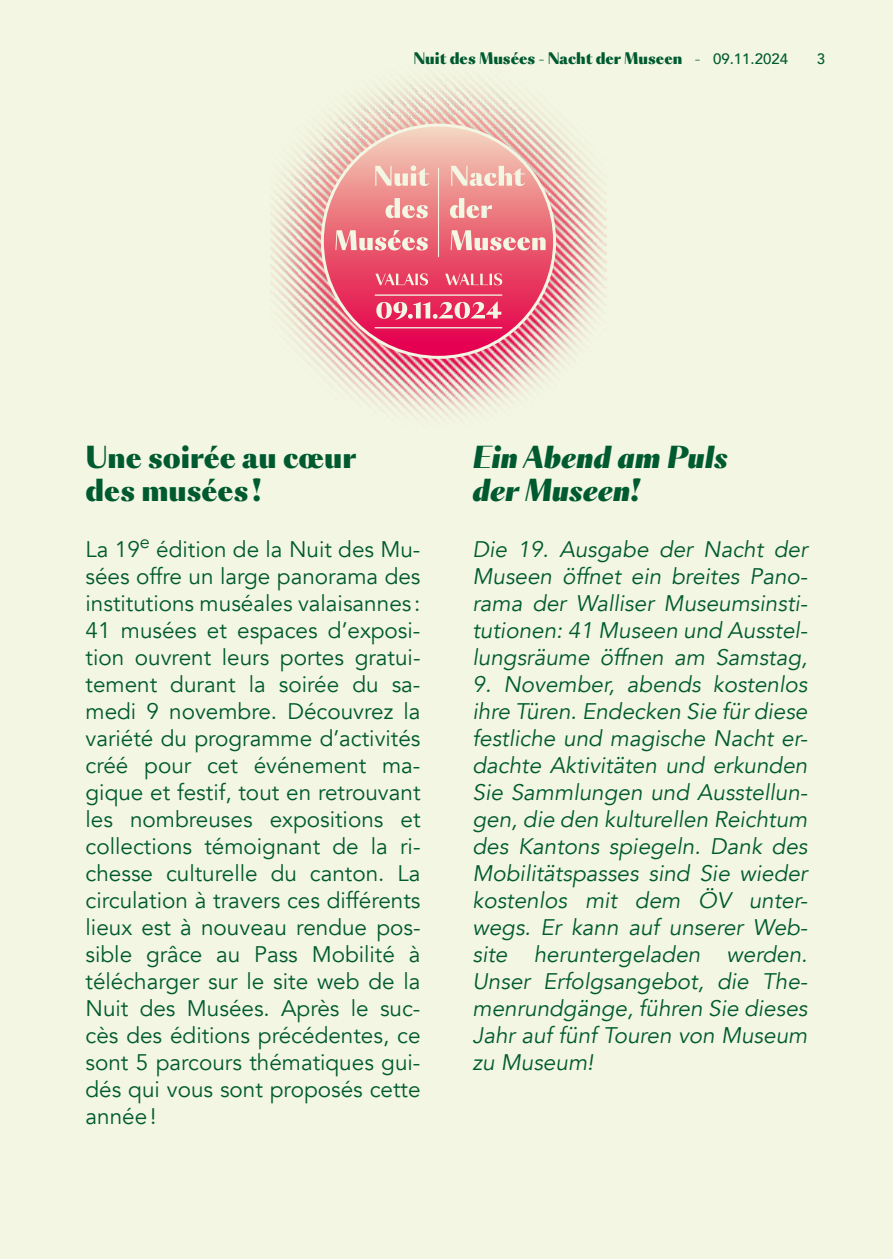
<style>
.page{position:relative;width:893px;height:1259px;background:#f2f6e2}
.page>*{position:absolute;margin:0;border:0;box-sizing:border-box;transform-origin:0 0}
.t1{font:900 28.5px/33px "Sang Bleu OG Sans";color:#005a30}
.t2{font:italic 900 28.5px/33px "Sang Bleu OG Sans";color:#005a30}
.t3{font:22.5px/27px "Avenir";color:#005a30;text-align:justify}
.t4{font:italic 22.5px/27px "Avenir";color:#005a30;text-align:justify}
.t5{font:900 15px "Sang Bleu OG Sans";color:#005a30}
.t6{font:500 15px "Avenir";color:#005a30}
.s1{font-family:"Avenir";font-weight:500}
</style>
<div class="page">
<img style="left:270px;top:78px;width:336px;height:340px">
<svg style="left:322px;top:125px;width:233px;height:232px;background:#ea677c"></svg>
<hr style="left:438px;top:168px;width:1px;height:89px;background:#f2f6e2">
<hr style="left:375px;top:294px;width:127px;height:2px;background:#f2f6e2">
<hr style="left:375px;top:327px;width:127px;height:1px;background:#f2f6e2">
<svg style="left:445px;top:273px;width:57px;height:12px"></svg>
<svg style="left:375px;top:273px;width:53px;height:12px"></svg>
<svg style="left:451px;top:230px;width:95px;height:20px"></svg>
<svg style="left:450px;top:198px;width:42px;height:20px"></svg>
<svg style="left:451px;top:166px;width:74px;height:20px"></svg>
<svg style="left:335px;top:230px;width:93px;height:20px"></svg>
<svg style="left:386px;top:198px;width:42px;height:20px"></svg>
<svg style="left:375px;top:165px;width:54px;height:21px"></svg>
<svg style="left:376px;top:301px;width:125px;height:19px"></svg>
<p class="t5" style="left:413px;top:48px;width:376px">Nuit des Musées - Nacht der Museen - <span class="s1">09.11.2024</span></p>
<p class="t6" style="left:817px;top:46px;width:10px">3</p>
<p class="t1" style="left:86px;top:442px;width:272px">Une soirée au cœur des musées !</p>
<p class="t3" style="left:86px;top:536px;width:336px">La 19<sup>e</sup> édition de la Nuit des Mu&shy;sées offre un large panorama des institutions muséales valaisannes :<br>41 musées et espaces d’exposi&shy;tion ouvrent leurs portes gratui&shy;tement durant la soirée du sa&shy;medi 9 novembre. Découvrez la variété du programme d’activités créé pour cet événement ma&shy;gique et festif, tout en retrouvant les nombreuses expositions et collections témoignant de la ri&shy;chesse culturelle du canton. La circulation à travers ces différents lieux est à nouveau rendue pos&shy;sible grâce au Pass Mobilité à télécharger sur le site web de la Nuit des Musées. Après le suc&shy;cès des éditions précédentes, ce sont 5 parcours thématiques gui&shy;dés qui vous sont proposés cette année!</p>
<p class="t2" style="left:472px;top:442px;width:257px">Ein Abend am Puls der Museen!</p>
<p class="t4" style="left:472px;top:536px;width:336px">Die 19. Ausgabe der Nacht der Museen öffnet ein breites Pano&shy;rama der Walliser Museumsinsti&shy;tutionen: 41 Museen und Ausstel&shy;lungsräume öffnen am Samstag,</p>
<p class="t4" style="left:472px;top:671px;width:336px">9. November, abends kostenlos ihre Türen. Endecken Sie für diese festliche und magische Nacht er&shy;dachte Aktivitäten und erkunden Sie Sammlungen und Ausstellun&shy;gen, die den kulturellen Reichtum des Kantons spiegeln. Dank des Mobilitätspasses sind Sie wieder kostenlos mit dem ÖV unter&shy;wegs. Er kann auf unserer Web&shy;site heruntergeladen werden.<br>Unser Erfolgsangebot, die The&shy;menrundgänge, führen Sie dieses Jahr auf fünf Touren von Museum zu Museum!</p>
</div>
